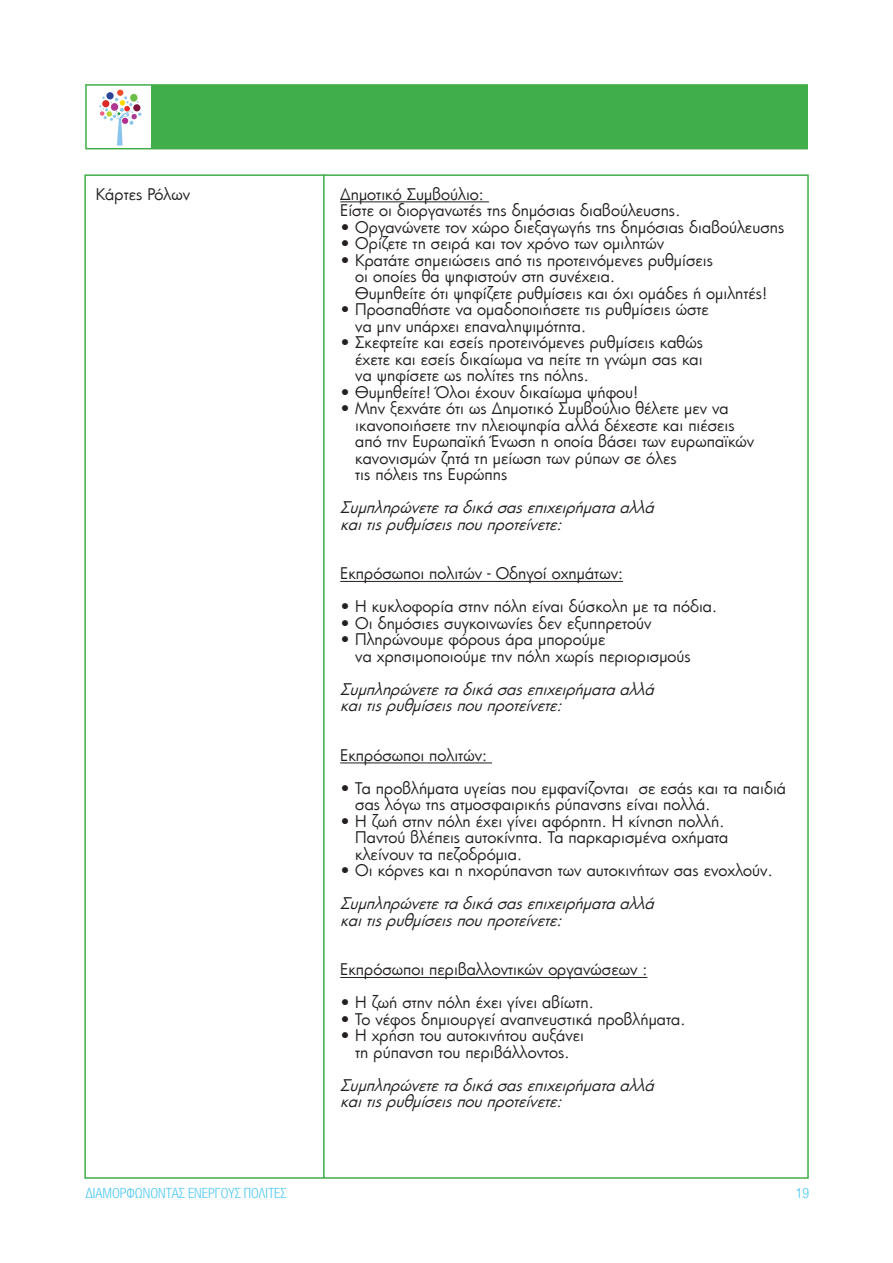
<style>
.page{position:relative;width:893px;height:1263px;background:#fff}
.page>*{position:absolute;margin:0;border:0;box-sizing:border-box;transform-origin:0 0}
.t1{font:15.75px "PF Futura Neu";color:#231f20}
.t2{font:italic 15.75px "PF Futura Neu";color:#231f20}
.t3{font:300 15px "CF Helvetica Cond";color:#4bc7f3}
</style>
<div class="page">
<hr style="left:323px;top:174px;width:2px;height:1004px;background:#40ae49">
<hr style="left:340px;top:202px;width:149px;height:1px;background:#231f20">
<hr style="left:340px;top:581px;width:283px;height:1px;background:#231f20">
<hr style="left:340px;top:763px;width:152px;height:1px;background:#231f20">
<hr style="left:340px;top:977px;width:307px;height:1px;background:#231f20">
<div style="left:151px;top:85px;width:657px;height:64px;background:#40ae49"></div>
<div style="left:85px;top:84px;width:723px;height:65px;border:2px solid #40ae49"></div>
<svg style="left:99px;top:90px;width:43px;height:56px"></svg>
<p class="t1" style="left:96px;top:184px;width:96px">Κάρτες Ρόλων</p>
<p class="t1" style="left:340px;top:184px;width:145px">Δημοτικό Συμβούλιο:</p>
<p class="t1" style="left:340px;top:200px;width:342px">Είστε οι διοργανωτές της δημόσιας διαβούλευσης.</p>
<p class="t1" style="left:340px;top:217px;width:446px">• Οργανώνετε τον χώρο διεξαγωγής της δημόσιας διαβούλευσης</p>
<p class="t1" style="left:340px;top:233px;width:326px">• Ορίζετε τη σειρά και τον χρόνο των ομιλητών</p>
<p class="t1" style="left:340px;top:250px;width:374px">• Κρατάτε σημειώσεις από τις προτεινόμενες ρυθμίσεις</p>
<p class="t1" style="left:355px;top:266px;width:261px">οι οποίες θα ψηφιστούν στη συνέχεια.</p>
<p class="t1" style="left:355px;top:283px;width:414px">Θυμηθείτε ότι ψηφίζετε ρυθμίσεις και όχι ομάδες ή ομιλητές!</p>
<p class="t1" style="left:340px;top:299px;width:370px">• Προσπαθήστε να ομαδοποιήσετε τις ρυθμίσεις ώστε</p>
<p class="t1" style="left:355px;top:316px;width:232px">να μην υπάρχει επαναληψιμότητα.</p>
<p class="t1" style="left:340px;top:332px;width:364px">• Σκεφτείτε και εσείς προτεινόμενες ρυθμίσεις καθώς</p>
<p class="t1" style="left:355px;top:349px;width:349px">έχετε και εσείς δικαίωμα να πείτε τη γνώμη σας και</p>
<p class="t1" style="left:355px;top:365px;width:235px">να ψηφίσετε ως πολίτες της πόλης.</p>
<p class="t1" style="left:340px;top:382px;width:300px">• Θυμηθείτε! Όλοι έχουν δικαίωμα ψήφου!</p>
<p class="t1" style="left:340px;top:398px;width:390px">• Μην ξεχνάτε ότι ως Δημοτικό Συμβούλιο θέλετε μεν να</p>
<p class="t1" style="left:355px;top:415px;width:381px">ικανοποιήσετε την πλειοψηφία αλλά δέχεστε και πιέσεις</p>
<p class="t1" style="left:355px;top:431px;width:401px">από την Ευρωπαϊκή Ένωση η οποία βάσει των ευρωπαϊκών</p>
<p class="t1" style="left:355px;top:448px;width:323px">κανονισμών ζητά τη μείωση των ρύπων σε όλες</p>
<p class="t1" style="left:355px;top:464px;width:154px">τις πόλεις της Ευρώπης</p>
<p class="t2" style="left:340px;top:497px;width:320px">Συμπληρώνετεταδικάσαςεπιχειρήματααλλά</p>
<p class="t2" style="left:340px;top:514px;width:228px">καιτιςρυθμίσειςπουπροτείνετε:</p>
<p class="t1" style="left:340px;top:563px;width:284px">Εκπρόσωποι πολιτών - Οδηγοί οχημάτων:</p>
<p class="t1" style="left:340px;top:596px;width:378px">• Η κυκλοφορία στην πόλη είναι δύσκολη με τα πόδια.</p>
<p class="t1" style="left:340px;top:613px;width:313px">• Οι δημόσιες συγκοινωνίες δεν εξυπηρετούν</p>
<p class="t1" style="left:340px;top:629px;width:267px">• Πληρώνουμε φόρους άρα μπορούμε</p>
<p class="t1" style="left:355px;top:646px;width:337px">να χρησιμοποιούμε την πόλη χωρίς περιορισμούς</p>
<p class="t2" style="left:340px;top:679px;width:320px">Συμπληρώνετεταδικάσαςεπιχειρήματααλλά</p>
<p class="t2" style="left:340px;top:695px;width:228px">καιτιςρυθμίσειςπουπροτείνετε:</p>
<p class="t1" style="left:340px;top:745px;width:148px">Εκπρόσωποι πολιτών:</p>
<p class="t1" style="left:340px;top:778px;width:447px">• Τα προβλήματα υγείας που εμφανίζονται σε εσάς και τα παιδιά</p>
<p class="t1" style="left:355px;top:794px;width:357px">σας λόγω της ατμοσφαιρικής ρύπανσης είναι πολλά.</p>
<p class="t1" style="left:340px;top:811px;width:386px">• Η ζωή στην πόλη έχει γίνει αφόρητη. Η κίνηση πολλή.</p>
<p class="t1" style="left:355px;top:827px;width:375px">Παντού βλέπεις αυτοκίνητα. Τα παρκαρισμένα οχήματα</p>
<p class="t1" style="left:355px;top:844px;width:168px">κλείνουν τα πεζοδρόμια.</p>
<p class="t1" style="left:340px;top:860px;width:434px">• Οι κόρνες και η ηχορύπανση των αυτοκινήτων σας ενοχλούν.</p>
<p class="t2" style="left:340px;top:893px;width:320px">Συμπληρώνετεταδικάσαςεπιχειρήματααλλά</p>
<p class="t2" style="left:340px;top:910px;width:228px">καιτιςρυθμίσειςπουπροτείνετε:</p>
<p class="t1" style="left:340px;top:959px;width:309px">Εκπρόσωποι περιβαλλοντικών οργανώσεων :</p>
<p class="t1" style="left:340px;top:992px;width:255px">• Η ζωή στην πόλη έχει γίνει αβίωτη.</p>
<p class="t1" style="left:340px;top:1009px;width:347px">• Το νέφος δημιουργεί αναπνευστικά προβλήματα.</p>
<p class="t1" style="left:340px;top:1025px;width:245px">• Η χρήση του αυτοκινήτου αυξάνει</p>
<p class="t1" style="left:355px;top:1042px;width:216px">τη ρύπανση του περιβάλλοντος.</p>
<p class="t2" style="left:340px;top:1075px;width:320px">Συμπληρώνετεταδικάσαςεπιχειρήματααλλά</p>
<p class="t2" style="left:340px;top:1091px;width:228px">καιτιςρυθμίσειςπουπροτείνετε:</p>
<p class="t3" style="left:86px;top:1185px;width:203px">ΔΙΑΜΟΡΦΏΝΟΝΤΑΣ ΕΝΕΡΓΟΎΣ ΠΟΛΊΤΕΣ</p>
<p class="t3" style="left:796px;top:1185px;width:15px">19</p>
</div>
